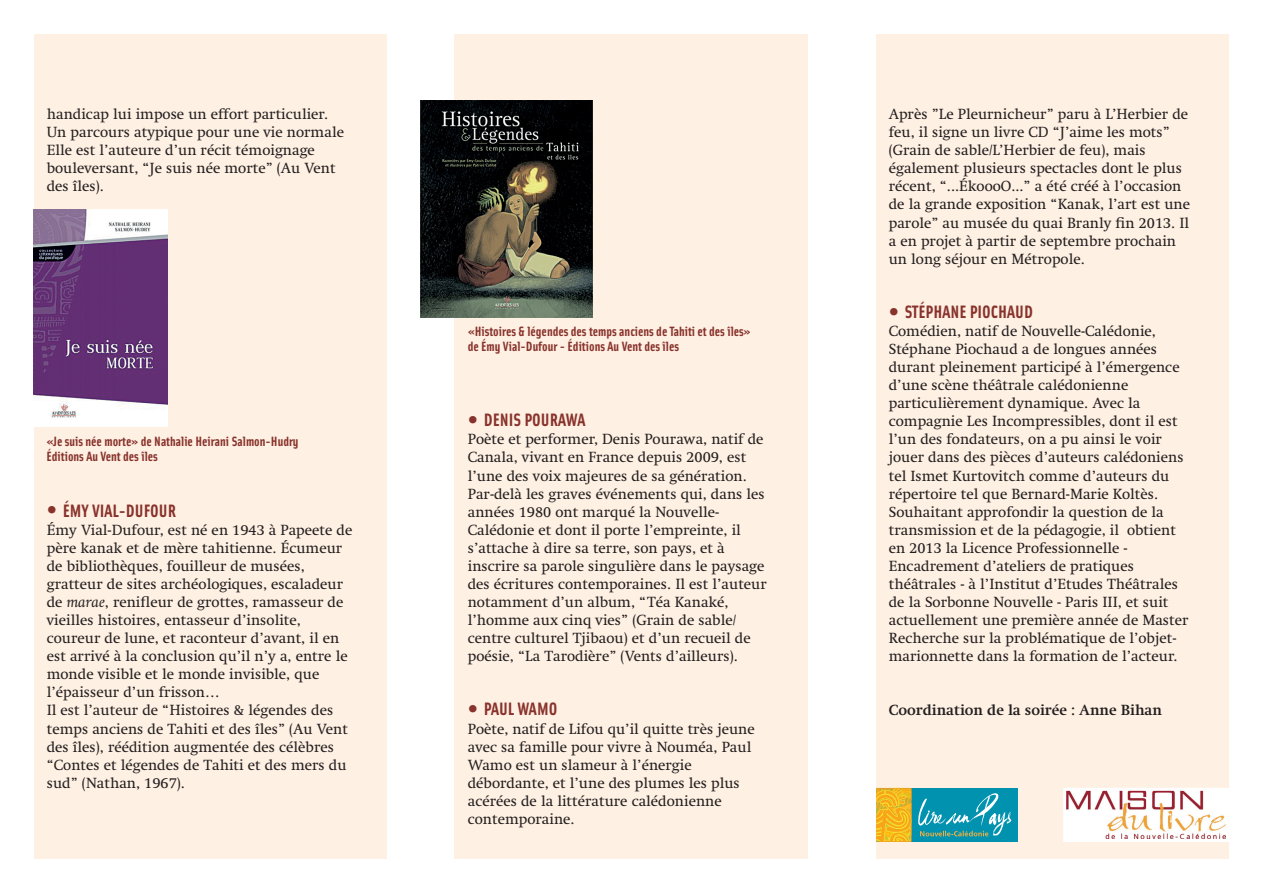
<style>
.page{position:relative;width:1263px;height:893px;background:#fff}
.page>*{position:absolute;margin:0;border:0;box-sizing:border-box;transform-origin:0 0}
.COM_titre-texte{font:700 18px "Solex OT";color:#88322c}
.COM_texte-courant{font:15px/18px "Swift LT Pro";color:#231f20}
.COM_texte-courant-2{font:700 15px "Swift LT Pro";color:#231f20}
.COM_legende{font:700 13.5px "Solex OT";color:#88322c}
.s1{font-family:"Swift LT Pro";font-size:21px}
.s2{font-style:italic}
</style>
<div class="page">
<div style="left:455px;top:34px;width:353px;height:825px;background:#fef0e2"></div>
<div style="left:876px;top:34px;width:353px;height:825px;background:#fef0e2"></div>
<div style="left:34px;top:34px;width:353px;height:825px;background:#fef0e2"></div>
<svg style="left:1063px;top:788px;width:166px;height:54px"></svg>
<div style="left:876px;top:788px;width:141px;height:54px;background:#0092af"></div>
<svg style="left:918px;top:793px;width:93px;height:43px"></svg>
<svg style="left:876px;top:788px;width:36px;height:54px"></svg>
<img style="left:421px;top:101px;width:172px;height:217px">
<img style="left:34px;top:209px;width:134px;height:217px">
<p class="COM_texte-courant" style="left:47px;top:105px;width:283px">handicap lui impose un effort particulier.</p>
<p class="COM_texte-courant" style="left:47px;top:123px;width:299px">Un parcours atypique pour une vie normale</p>
<p class="COM_texte-courant" style="left:47px;top:141px;width:290px">Elle est l’auteure d’un récit témoignage bouleversant, “Je suis née morte” (Au Vent des îles).</p>
<p class="COM_legende" style="left:46px;top:433px;width:254px">«Je suis née morte» de Nathalie Heirani Salmon-Hudry</p>
<p class="COM_legende" style="left:46px;top:448px;width:113px">Éditions Au Vent des îles</p>
<p class="COM_titre-texte" style="left:47px;top:499px;width:131px"><span class="s1">•</span> ÉMY VIAL-DUFOUR</p>
<p class="COM_texte-courant" style="left:47px;top:521px;width:307px">Émy Vial-Dufour, est né en 1943 à Papeete de père kanak et de mère tahitienne. Écumeur de bibliothèques, fouilleur de musées, gratteur de sites archéologiques, escaladeur de <span class="s2">marae</span>, renifleur de grottes, ramasseur de vieilles histoires, entasseur d’insolite, coureur de lune, et raconteur d’avant, il en est arrivé à la conclusion qu’il n’y a, entre le monde visible et le monde invisible, que l’épaisseur d’un frisson…</p>
<p class="COM_texte-courant" style="left:47px;top:701px;width:303px">Il est l’auteur de “Histoires &amp; légendes des temps anciens de Tahiti et des îles” (Au Vent des îles), réédition augmentée des célèbres “Contes et légendes de Tahiti et des mers du sud” (Nathan, 1967).</p>
<p class="COM_legende" style="left:468px;top:323px;width:285px">«Histoires &amp; légendes des temps anciens de Tahiti et des îles»</p>
<p class="COM_legende" style="left:468px;top:338px;width:213px">de Émy Vial-Dufour - Éditions Au Vent des îles</p>
<p class="COM_titre-texte" style="left:468px;top:408px;width:119px"><span class="s1">•</span> DENIS POURAWA</p>
<p class="COM_texte-courant" style="left:468px;top:430px;width:297px">Poète et performer, Denis Pourawa, natif de<br>Canala, vivant en France depuis 2009, est l’une des voix majeures de sa génération.</p>
<p class="COM_texte-courant" style="left:468px;top:484px;width:301px">Par-delà les graves événements qui, dans les années 1980 ont marqué la Nouvelle-Calédonie et dont il porte l’empreinte, il s’attache à dire sa terre, son pays, et à inscrire sa parole singulière dans le paysage des écritures contemporaines. Il est l’auteur notamment d’un album, “Téa Kanaké, l’homme aux cinq vies” (Grain de sable/ centre culturel Tjibaou) et d’un recueil de poésie, “La Tarodière” (Vents d’ailleurs).</p>
<p class="COM_titre-texte" style="left:468px;top:697px;width:91px"><span class="s1">•</span> PAUL WAMO</p>
<p class="COM_texte-courant" style="left:468px;top:719px;width:289px">Poète, natif de Lifou qu’il quitte très jeune avec sa famille pour vivre à Nouméa, Paul Wamo est un slameur à l’énergie débordante, et l’une des plumes les plus acérées de la littérature calédonienne contemporaine.</p>
<p class="COM_texte-courant" style="left:889px;top:105px;width:303px">Après ”Le Pleurnicheur” paru à L’Herbier de feu, il signe un livre CD “J’aime les mots” (Grain de sable/L’Herbier de feu), mais également plusieurs spectacles dont le plus récent, “...ÉkoooO...” a été créé à l’occasion de la grande exposition “Kanak, l’art est une parole” au musée du quai Branly fin 2013. Il a en projet à partir de septembre prochain un long séjour en Métropole.</p>
<p class="COM_titre-texte" style="left:889px;top:300px;width:146px"><span class="s1">•</span> STÉPHANE PIOCHAUD</p>
<p class="COM_texte-courant" style="left:889px;top:322px;width:301px">Comédien, natif de Nouvelle-Calédonie, Stéphane Piochaud a de longues années durant pleinement participé à l’émergence d’une scène théâtrale calédonienne particulièrement dynamique. Avec la compagnie Les Incompressibles, dont il est l’un des fondateurs, on a pu ainsi le voir jouer dans des pièces d’auteurs calédoniens tel Ismet Kurtovitch comme d’auteurs du répertoire tel que Bernard-Marie Koltès.<br>Souhaitant approfondir la question de la transmission et de la pédagogie, il obtient en 2013 la Licence Professionnelle - Encadrement d’ateliers de pratiques théâtrales - à l’Institut d’Etudes Théâtrales de la Sorbonne Nouvelle - Paris III, et suit actuellement une première année de Master Recherche sur la problématique de l’objet&shy;marionnette dans la formation de l’acteur.</p>
<p class="COM_texte-courant-2" style="left:889px;top:701px;width:275px">Coordination de la soirée : Anne Bihan</p>
</div>
